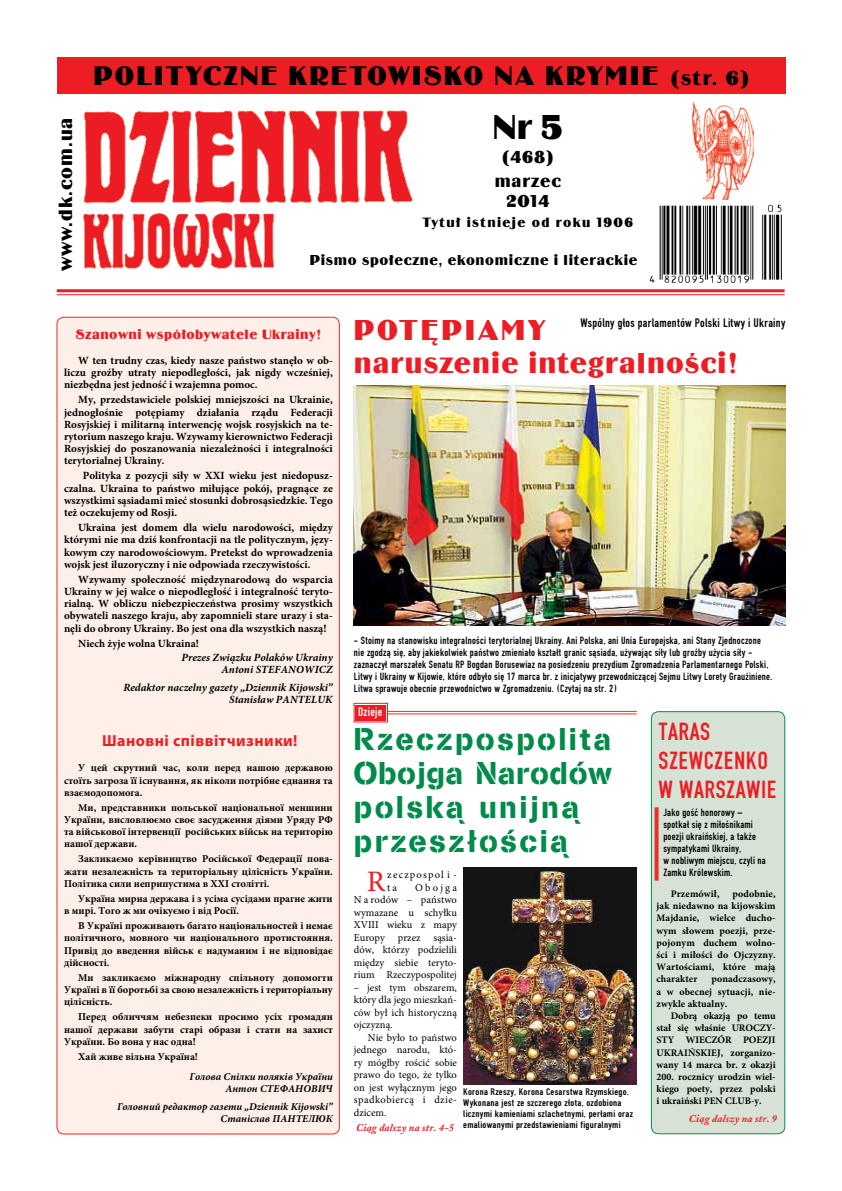
<style>
.page{position:relative;width:842px;height:1191px;background:#fff}
.page>*{position:absolute;margin:0;border:0;box-sizing:border-box;transform-origin:0 0}
.t1{font:36px "Binner DCE";color:#000}
.t2{font:33px/34px "Cargo DCE";letter-spacing:.07em;color:#008b4b}
.t3{font:30px/33px "Binner DCE";letter-spacing:.04em;color:#ed1d24}
.t4{font:29.7px "Minion Pro";color:#ed1d24}
.t5{font:28px "Binner DCE";letter-spacing:.08em;color:#000}
.t6{font:26px/29px "Fette Eng DCE";letter-spacing:.02em;color:#ed1d24}
.t7{font:21px "Binner DCE";color:#000}
.t8{font:20px "Binner DCE";letter-spacing:.05em;color:#000}
.t9{font:18px/24px "Binner DCE";letter-spacing:.05em;color:#000;text-align:center}
.t10{font:700 16px "Myriad Pro";letter-spacing:.03em;color:#ed1d24}
.t11{font:15px "Binner DCE";letter-spacing:.05em;color:#000}
.t12{font:14px "Binner DCE";letter-spacing:.04em;color:#ed1d24}
.t13{font:14px "Binner DCE";letter-spacing:.1em;color:#000}
.t14{font:13px "Fette Eng DCE";letter-spacing:.02em;color:#000}
.t15{font:13px "Fette Eng DCE";letter-spacing:.02em;color:#fff}
.t16{font:700 11px/12.2px "Minion Pro";color:#000;text-align:justify}
.t17{font:11px/12px "Fette Eng DCE";letter-spacing:.02em;color:#000}
.t18{font:italic 700 11px/12px "Minion Pro";color:#000;text-align:right}
.t19{font:700 10.5px/12.2px "Minion Pro";color:#000;text-align:justify}
.t20{font:10.5px/12.5px "Minion Pro";color:#000;text-align:justify}
.t21{font:italic 700 10.5px/12px "Minion Pro";color:#000;text-align:right}
.t22{font:italic 700 10.5px "Adobe Caslon CE";letter-spacing:.02em;color:#ed1d24}
.t23{font:10.5px/12.5px "Minion Pro";letter-spacing:.105em;color:#000}
.t24{font:700 10px/12.2px "Minion Pro";letter-spacing:.01em;color:#000;text-align:justify}
.t25{font:10px/11px "Fette Eng DCE";letter-spacing:.02em;color:#000;scale:1.1 1}
.s1{font-size:28px}
</style>
<div class="page">
<div style="left:57px;top:317px;width:282px;height:817px;background:#feefe8;border-radius:7px"></div>
<img style="left:83px;top:110px;width:330px;height:159px">
<div style="left:57px;top:57px;width:728px;height:37px;background:#ed1d24"></div>
<hr style="left:57px;top:289px;width:727px;height:3px;background:#ed1d24">
<hr style="left:57px;top:294px;width:727px;height:1px;background:#ed1d24">
<svg style="left:353px;top:702px;width:35px;height:20px"></svg>
<div style="left:357px;top:706px;width:27px;height:13px;border:1px solid #ed1d24"></div>
<hr style="left:388px;top:711px;width:249px;height:1px;background:#ee2d28">
<hr style="left:388px;top:713px;width:249px;height:1px;background:#ee2d28">
<img style="left:693px;top:103px;width:60px;height:96px">
<img style="left:649px;top:204px;width:133px;height:79px">
<div style="left:651px;top:711px;width:134px;height:422px;background:#d6e2d6;border-radius:7px"></div>
<div style="left:651px;top:711px;width:134px;height:423px;border:1px solid #008e4e;border-radius:7px"></div>
<img style="left:463px;top:867px;width:174px;height:217px">
<svg style="left:654px;top:807px;width:4px;height:73px"></svg>
<img style="left:354px;top:386px;width:431px;height:240px">
<h3 class="t8" style="left:55px;top:271px;width:155px;rotate:-90deg">www.dk.com.ua</h3>
<h3 class="t5" style="left:94px;top:60px;width:512px">POLITYCZNE KRETOWISKO NA KRYMI</h3>
<h3 class="t7" style="left:642px;top:66px;width:109px"><span class="s1">E</span> (str. 6)</h3>
<h1 class="t1" style="left:493px;top:107px;width:71px">Nr 5</h1>
<h3 class="t9" style="left:495px;top:145px;width:68px">(468) marzec</h3>
<h3 class="t9" style="left:506px;top:189px;width:44px">2014</h3>
<p class="t13" style="left:422px;top:215px;width:212px">Tytuł istnieje od roku 1906</p>
<h3 class="t11" style="left:310px;top:251px;width:329px">Pismo społeczne, ekonomiczne i literackie</h3>
<p class="t12" style="left:76px;top:326px;width:247px">Szanowni współobywatele Ukrainy!</p>
<p class="t16" style="left:64px;top:354px;width:270px;text-indent:14px">W ten trudny czas, kiedy nasze państwo stanęło w ob&shy;liczu groźby utraty niepodległości, jak nigdy wcześniej, niezbędna jest jedność i wzajemna pomoc.</p>
<p class="t16" style="left:64px;top:393px;width:270px;text-indent:14px">My, przedstawiciele polskiej mniejszości na Ukrainie, jednogłośnie potępiamy działania rządu Federacji Rosyjskiej i militarną interwencję wojsk rosyjskich na te&shy;rytorium naszego kraju. Wzywamy kierownictwo Federacji Rosyjskiej do poszanowania niezależności i integralności terytorialnej Ukrainy.</p>
<p class="t16" style="left:64px;top:470px;width:270px;text-indent:19px">Polityka z pozycji siły w XXI wieku jest niedopusz&shy;czalna. Ukraina to państwo miłujące pokój, pragnące ze wszystkimi sąsiadami mieć stosunki dobrosąsiedzkie. Tego też oczekujemy od Rosji.</p>
<p class="t16" style="left:64px;top:521px;width:270px;text-indent:14px">Ukraina jest domem dla wielu narodowości, między którymi nie ma dziś konfrontacji na tle politycznym, języ&shy;kowym czy narodowościowym. Pretekst do wprowadzenia wojsk jest iluzoryczny i nie odpowiada rzeczywistości.</p>
<p class="t16" style="left:64px;top:573px;width:270px;text-indent:14px">Wzywamy społeczność międzynarodową do wsparcia Ukrainy w jej walce o niepodległość i integralność teryto&shy;rialną. W obliczu niebezpieczeństwa prosimy wszystkich obywateli naszego kraju, aby zapomnieli stare urazy i sta&shy;nęli do obrony Ukrainy. Bo jest ona dla wszystkich naszą!</p>
<p class="t16" style="left:78px;top:637px;width:122px">Niech żyje wolna Ukraina!</p>
<p class="t18" style="left:182px;top:652px;width:153px">Prezes Związku Polaków Ukrainy<br>Antoni Stefanowicz</p>
<p class="t18" style="left:229px;top:681px;width:105px;text-align:left;text-indent:-106px">Redaktor naczelny gazety „Dziennik Kijowski”<br>Stanisław Panteluk</p>
<h3 class="t10" style="left:102px;top:730px;width:197px">Шановні співвітчизники!</h3>
<p class="t19" style="left:64px;top:762px;width:270px;text-indent:14px">У цей скрутний час, коли перед нашою державою стоїть загроза її існування, як ніколи потрібне єднання та взаємодопомога.</p>
<p class="t19" style="left:64px;top:801px;width:270px;text-indent:14px">Ми, представники польської національної меншини України, висловлюємо своє засудження діями Уряду РФ та військової інтервенції російських військ на територію нашої держави.</p>
<p class="t19" style="left:64px;top:853px;width:270px;text-indent:14px">Закликаємо керівництво Російської Федерації пова&shy;жати незалежність та територіальну цілісність України.<br>Політика сили неприпустима в ХХІ столітті.</p>
<p class="t19" style="left:64px;top:892px;width:270px;text-indent:14px">Україна мирна держава і з усіма сусідами прагне жити в мирі. Того ж ми очікуємо і від Росії.</p>
<p class="t19" style="left:64px;top:919px;width:270px;text-indent:14px">В Україні проживають багато національностей і немає політичного, мовного чи національного протистояння.<br>Привід до введення військ є надуманим і не відповідає дійсності.</p>
<p class="t19" style="left:64px;top:971px;width:270px;text-indent:14px">Ми закликаємо міжнародну спільноту допомогти Україні в її боротьбі за свою незалежність і територіальну цілісність.</p>
<p class="t19" style="left:64px;top:1010px;width:270px;text-indent:14px">Перед обличчям небезпеки просимо усіх громадян нашої держави забути старі образи і стати на захист України. Бо вона у нас одна!</p>
<p class="t19" style="left:78px;top:1050px;width:121px">Хай живе вільна Україна!</p>
<p class="t21" style="left:190px;top:1070px;width:145px">Голова Спілки поляків України<br>Антон Стефанович</p>
<p class="t21" style="left:117px;top:1100px;width:217px">Головний редактор газети „Dziennik Kijowski”<br>Станіслав Пантелюк</p>
<p class="t14" style="left:580px;top:315px;width:206px">Wspólny głos parlamentów Polski Litwy i Ukrainy</p>
<h3 class="t3" style="left:354px;top:313px;width:386px">Potępiamy<br>naruszenie integralności!</h3>
<p class="t17" style="left:354px;top:635px;width:420px">- Stoimy na stanowisku integralności terytorialnej Ukrainy. Ani Polska, ani Unia Europejska, ani Stany Zjednoczone nie zgodzą się, aby jakiekolwiek państwo zmieniało kształt granic sąsiada, używając siły lub groźby użycia siły - zaznaczył marszałek Senatu RP Bogdan Borusewiaz na posiedzeniu prezydium Zgromadzenia Parlamentarnego Polski, Litwy i Ukrainy w Kijowie, które odbyło się 17 marca br. z inicjatywy przewodniczącej Sejmu Litwy Lorety Graużiniene.<br>Litwa sprawuje obecnie przewodnictwo w Zgromadzeniu. (Czytaj na str. 2)</p>
<p class="t15" style="left:358px;top:704px;width:26px">Dzieje</p>
<h2 class="t2" style="left:354px;top:722px;width:260px">Rzeczpospolita<br>Obojga Narodów polską unijną przeszłością</h2>
<h3 class="t4" style="left:367px;top:861px;width:20px">R</h3>
<p class="t23" style="left:387px;top:868px;width:71px">zeczpospol i - ta</p>
<p class="t20" style="left:354px;top:881px;width:105px;text-indent:61px">Obojga N a rodów – państwo wymazane u schyłku XVIII wieku z mapy Europy przez sąsia&shy;dów, którzy podzielili między siebie teryto&shy;rium Rzeczypospolitej</p>
<p class="t20" style="left:354px;top:981px;width:105px">– jest tym obszarem, który dla jego mieszkań&shy;ców był ich historyczną ojczyzną.</p>
<p class="t20" style="left:354px;top:1031px;width:105px;text-indent:14px">Nie było to państwo jednego narodu, któ&shy;ry mógłby rościć sobie prawo do tego, że tylko on jest wyłącznym jego spadkobiercą i dzie&shy;dzicem.</p>
<p class="t22" style="left:356px;top:1121px;width:100px">Ciąg dalszy na str. 4-5</p>
<p class="t25" style="left:463px;top:1086px;width:156px">Korona Rzeszy, Korona Cesarstwa Rzymskiego.<br>Wykonana jest ze szczerego złota, ozdobiona licznymi kamieniami szlachetnymi, perłami oraz emaliowanymi przedstawieniami figuralnymi</p>
<h3 class="t6" style="left:658px;top:717px;width:119px">TARAS<br>SZEWCZENKO<br>W WARSZAWIE</h3>
<p class="t17" style="left:663px;top:806px;width:104px">Jako gość honorowy – spotkał się z miłośnikami poezji ukraińskiej, a także sympatykami Ukrainy,<br>w nobliwym miejscu, czyli na<br>Zamku Królewskim.</p>
<p class="t24" style="left:671px;top:887px;width:50px">Przemówił,</p>
<p class="t24" style="left:657px;top:887px;width:121px;text-indent:76px">podobnie, jak niedawno na kijowskim Majdanie, wielce ducho&shy;wym słowem poezji, prze&shy;pojonym duchem wolno&shy;ści i miłości do Ojczyzny.<br>Wartościami, które mają charakter</p>
<p class="t24" style="left:657px;top:973px;width:121px;text-indent:55px">ponadczasowy, a w obecnej sytuacji, nie&shy;zwykle aktualny.</p>
<p class="t24" style="left:657px;top:1009px;width:121px;text-indent:14px">Dobrą okazją po temu stał się właśnie UROCZY-STY WIECZÓR POEZJI UKRAIŃSKIEJ, zorganizo&shy;wany 14 marca br. z okazji 200. rocznicy urodzin wiel&shy;kiego poety, przez polski i ukraiński PEN CLUB-y.</p>
<p class="t22" style="left:689px;top:1112px;width:90px">Ciąg dalszy na str. 9</p>
</div>
